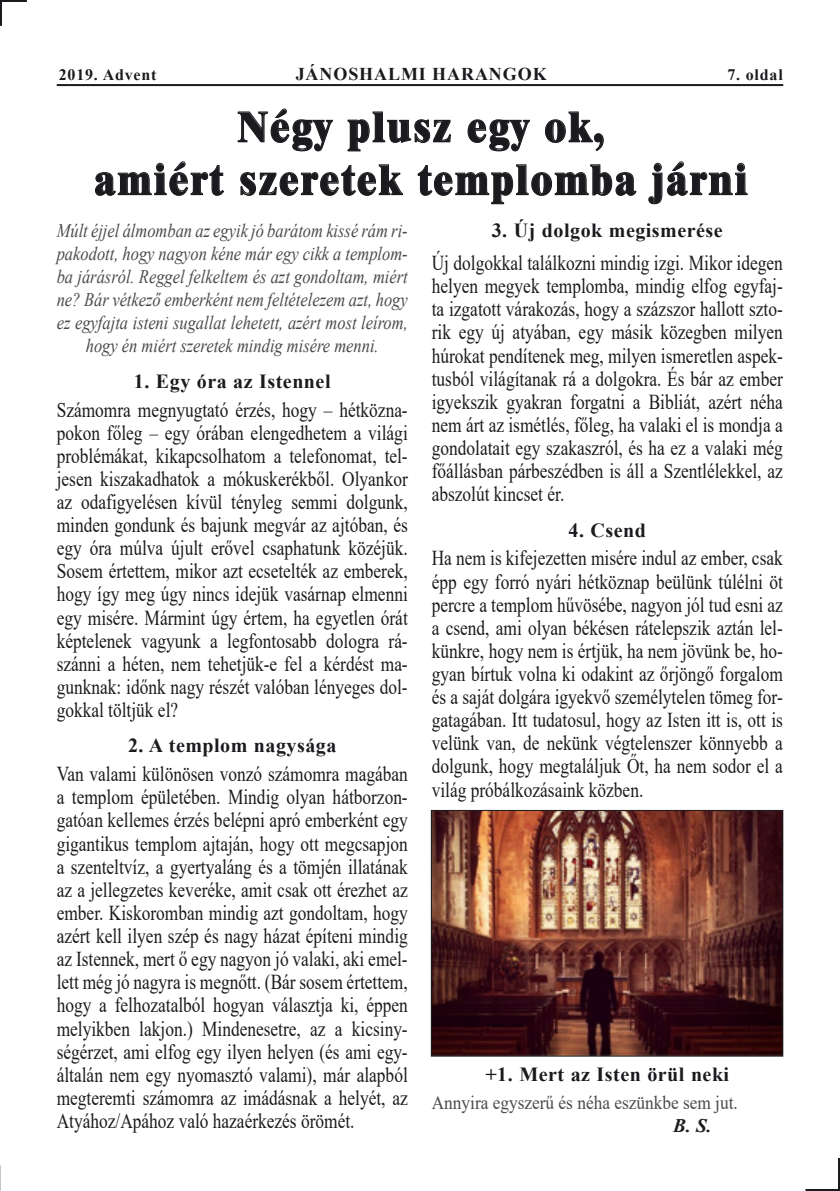
<style>
.page{position:relative;width:840px;height:1191px;background:#fff}
.page>*{position:absolute;margin:0;border:0;box-sizing:border-box;transform-origin:0 0}
.t1{font:800 44px/52.8px "H Dutch 801";letter-spacing:.05em;color:#1b1b1f;text-align:center;scale:.9 1}
.t2{font:21.2px/23.2px "Times New Roman";color:#1b1b1f;text-align:justify;scale:.82 1}
.t3{font:700 20px "Times New Roman";letter-spacing:.025em;color:#1b1b1f}
.t4{font:italic 19.2px/23px "Times New Roman";color:#4a4a4a;text-align:center;scale:.86 1}
.t5{font:19.2px "Times New Roman";color:#4a4a4a;scale:.9 1}
.t6{font:italic 700 19.2px "Times New Roman";color:#1b1b1f}
.t7{font:700 18px "Times New Roman";letter-spacing:.05em;color:#1b1b1f}
.t8{font:700 16px "Times New Roman";letter-spacing:.05em;color:#1b1b1f}
</style>
<div class="page">
<hr style="left:0;top:1px;width:2px;height:25px;background:#1b1b1f">
<hr style="left:0;top:0;width:27px;height:2px;background:#1b1b1f">
<svg style="left:0;top:1165px;width:1px;height:25px"></svg>
<hr style="left:837px;top:1158px;width:2px;height:33px;background:#1b1b1f">
<hr style="left:805px;top:1189px;width:34px;height:2px;background:#1b1b1f">
<hr style="left:57px;top:84px;width:725px;height:2px;background:#1b1b1f">
<svg style="left:237px;top:108px;width:96px;height:44px"></svg>
<svg style="left:347px;top:111px;width:104px;height:41px"></svg>
<svg style="left:467px;top:119px;width:63px;height:33px"></svg>
<svg style="left:545px;top:111px;width:59px;height:41px"></svg>
<svg style="left:95px;top:161px;width:129px;height:35px"></svg>
<svg style="left:240px;top:164px;width:163px;height:32px"></svg>
<svg style="left:417px;top:164px;width:219px;height:41px"></svg>
<svg style="left:648px;top:161px;width:99px;height:44px"></svg>
<img style="left:432px;top:812px;width:348px;height:242px">
<div style="left:430px;top:810px;width:352px;height:246px;border:1px solid #1b1b1f"></div>
<p class="t8" style="left:59px;top:63px;width:99px">2019. Advent</p>
<p class="t7" style="left:295px;top:61px;width:252px">JÁNOSHALMI HARANGOK</p>
<p class="t8" style="left:727px;top:63px;width:57px">7. oldal</p>
<h1 class="t1" style="left:94px;top:99px;width:727px">Négy plusz egy ok,<br>amiért szeretek templomba járni</h1>
<p class="t4" style="left:57px;top:219px;width:409px">Múlt éjjel álmomban az egyik jó barátom kissé rám ri&shy;pakodott, hogy nagyon kéne már egy cikk a templom&shy;ba járásról. Reggel felkeltem és azt gondoltam, miért ne? Bár vétkező emberként nem feltételezem azt, hogy ez egyfajta isteni sugallat lehetett, azért most leírom, hogy én miért szeretek mindig misére menni.</p>
<p class="t3" style="left:134px;top:366px;width:198px">1. Egy óra az Istennel</p>
<p class="t2" style="left:57px;top:397px;width:429px">Számomra megnyugtató érzés, hogy – hétközna&shy;pokon főleg – egy órában elengedhetem a világi problémákat, kikapcsolhatom a telefonomat, tel&shy;jesen kiszakadhatok a mókuskerékből. Olyankor az odafigyelésen kívül tényleg semmi dolgunk, minden gondunk és bajunk megvár az ajtóban, és egy óra múlva újult erővel csaphatunk közéjük.<br>Sosem értettem, mikor azt ecsetelték az emberek, hogy így meg úgy nincs idejük vasárnap elmenni egy misére. Mármint úgy értem, ha egyetlen órát képtelenek vagyunk a legfontosabb dologra rá&shy;szánni a héten, nem tehetjük-e fel a kérdést ma&shy;gunknak: időnk nagy részét valóban lényeges dol&shy;gokkal töltjük el?</p>
<p class="t3" style="left:128px;top:731px;width:210px">2. A templom nagysága</p>
<p class="t2" style="left:57px;top:762px;width:429px">Van valami különösen vonzó számomra magában a templom épületében. Mindig olyan hátborzon&shy;gatóan kellemes érzés belépni apró emberként egy gigantikus templom ajtaján, hogy ott megcsapjon a szenteltvíz, a gyertyaláng és a tömjén illatának az a jellegzetes keveréke, amit csak ott érezhet az ember. Kiskoromban mindig azt gondoltam, hogy azért kell ilyen szép és nagy házat építeni mindig az Istennek, mert ő egy nagyon jó valaki, aki emel&shy;lett még jó nagyra is megnőtt. (Bár sosem értettem, hogy a felhozatalból hogyan választja ki, éppen melyikben lakjon.) Mindenesetre, az a kicsiny&shy;ségérzet, ami elfog egy ilyen helyen (és ami egy&shy;általán nem egy nyomasztó valami), már alapból megteremti számomra az imádásnak a helyét, az Atyához/Apához való hazaérkezés örömét.</p>
<p class="t3" style="left:491px;top:216px;width:232px">3. Új dolgok megismerése</p>
<p class="t2" style="left:431px;top:251px;width:429px">Új dolgokkal találkozni mindig izgi. Mikor idegen helyen megyek templomba, mindig elfog egyfaj&shy;ta izgatott várakozás, hogy a százszor hallott szto&shy;rik egy új atyában, egy másik közegben milyen húrokat pendítenek meg, milyen ismeretlen aspek&shy;tusból világítanak rá a dolgokra. És bár az ember igyekszik gyakran forgatni a Bibliát, azért néha nem árt az ismétlés, főleg, ha valaki el is mondja a gondolatait egy szakaszról, és ha ez a valaki még főállásban párbeszédben is áll a Szentlélekkel, az abszolút kincset ér.</p>
<p class="t3" style="left:568px;top:515px;width:79px">4. Csend</p>
<p class="t2" style="left:431px;top:546px;width:429px">Ha nem is kifejezetten misére indul az ember, csak épp egy forró nyári hétköznap beülünk túlélni öt percre a templom hűvösébe, nagyon jól tud esni az a csend, ami olyan békésen rátelepszik aztán lel&shy;künkre, hogy nem is értjük, ha nem jövünk be, ho&shy;gyan bírtuk volna ki odakint az őrjöngő forgalom és a saját dolgára igyekvő személytelen tömeg for&shy;gatagában. Itt tudatosul, hogy az Isten itt is, ott is velünk van, de nekünk végtelenszer könnyebb a dolgunk, hogy megtaláljuk Őt, ha nem sodor el a világ próbálkozásaink közben.</p>
<p class="t3" style="left:485px;top:1059px;width:245px">+1. Mert az Isten örül neki</p>
<p class="t5" style="left:431px;top:1089px;width:341px">Annyira egyszerű és néha eszünkbe sem jut.</p>
<p class="t6" style="left:672px;top:1112px;width:40px">B. S.</p>
</div>
